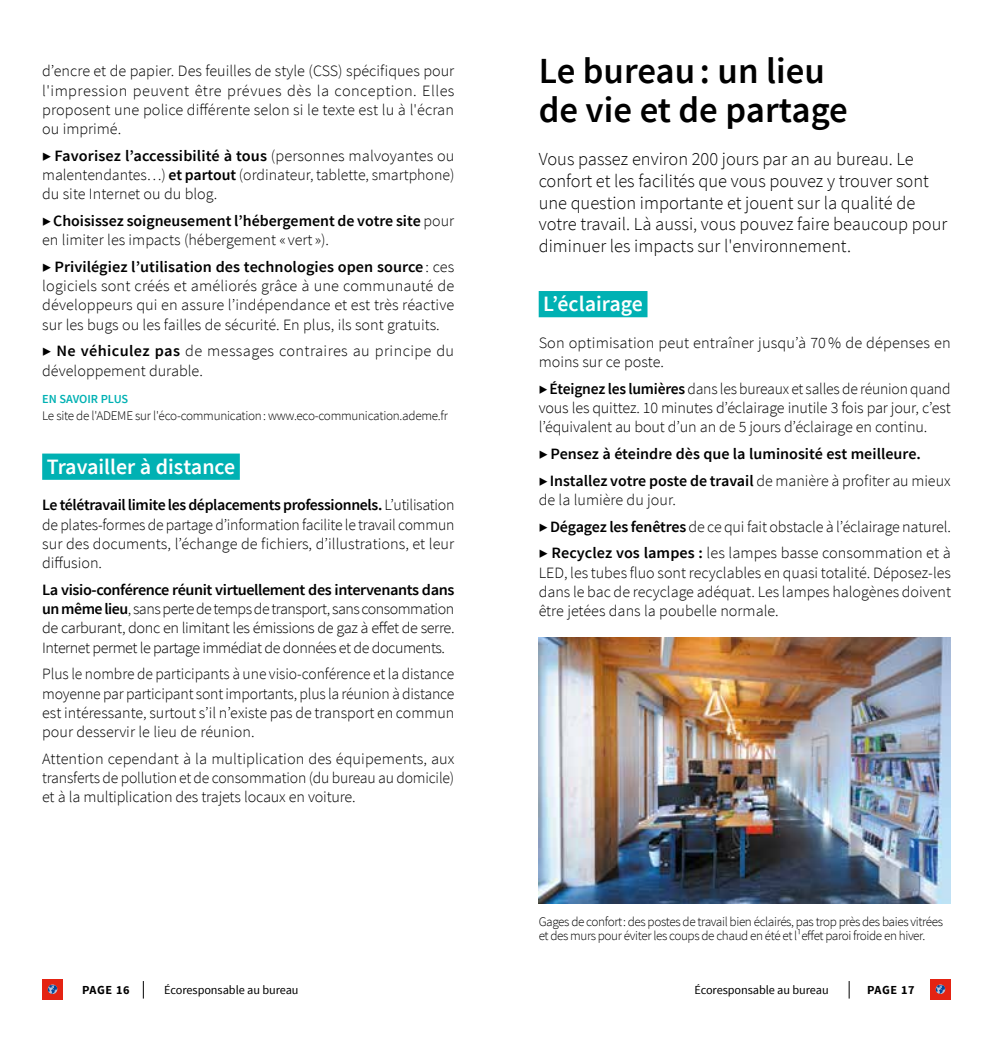
<style>
.page{position:relative;width:993px;height:1042px;background:#fff}
.page>*{position:absolute;margin:0;border:0;box-sizing:border-box;transform-origin:0 0}
.t1{font:600 36.75px/38.5px "Source Sans Pro";color:#000}
.t2{font:600 21.88px "Source Sans Pro";color:#fff}
.t3{font:300 18.38px/21.9px "Source Sans Pro";color:#000}
.t4{font:300 15.75px/19.2px "Source Sans Pro";color:#000;text-align:justify}
.t5{font:600 15.75px/19.2px "Source Sans Pro";color:#000}
.t6{font:300 13.12px/14.9px "Source Sans Pro";letter-spacing:-.03em;color:#000}
.t7{font:12.25px "Source Sans Pro";letter-spacing:-.005em;color:#000}
.t8{font:700 12.25px "Source Sans Pro";letter-spacing:.045em;color:#000}
.t9{font:600 12.25px "Source Sans Pro";color:#00b1b3}
.s1{font-weight:600}
.s2{font-weight:300}
</style>
<div class="page">
<svg style="left:143px;top:981px;width:1px;height:17px"></svg>
<div style="left:42px;top:979px;width:21px;height:21px;background:#e42313"></div>
<svg style="left:48px;top:984px;width:9px;height:10px"></svg>
<svg style="left:848px;top:981px;width:1px;height:17px"></svg>
<div style="left:929px;top:979px;width:21px;height:21px;background:#e42313"></div>
<svg style="left:935px;top:984px;width:9px;height:10px"></svg>
<div style="left:42px;top:453px;width:198px;height:27px;background:#00b1b3"></div>
<div style="left:538px;top:291px;width:109px;height:26px;background:#00b1b3"></div>
<img style="left:538px;top:637px;width:412px;height:266px">
<p class="t4" style="left:42px;top:62px;width:413px">d’encre et de papier. Des feuilles de style (CSS) spécifiques pour l'impression peuvent être prévues dès la conception. Elles proposent une police différente selon si le texte est lu à l'écran ou imprimé.</p>
<p class="t4" style="left:42px;top:146px;width:413px">▶ <span class="s1">Favorisez l’accessibilité à tous</span> (personnes malvoyantes ou malentendantes…) <span class="s1">et partout</span> (ordinateur, tablette, smartphone) du site Internet ou du blog.</p>
<p class="t5" style="left:42px;top:212px;width:413px"><span class="s2">▶</span> Choisissez soigneusement l’hébergement de votre site <span class="s2">pour en limiter les impacts (hébergement « vert »).</span></p>
<p class="t4" style="left:42px;top:257px;width:413px">▶ <span class="s1">Privilégiez l’utilisation des technologies open source</span> : ces logiciels sont créés et améliorés grâce à une communauté de développeurs qui en assure l’indépendance et est très réactive sur les bugs ou les failles de sécurité. En plus, ils sont gratuits.</p>
<p class="t4" style="left:42px;top:342px;width:413px">▶ <span class="s1">Ne véhiculez pas</span> de messages contraires au principe du développement durable.</p>
<p class="t9" style="left:42px;top:391px;width:88px">EN SAVOIR PLUS</p>
<p class="t6" style="left:42px;top:408px;width:407px">Le site de l'ADEME sur l'éco-communication: www.eco-communication.ademe.fr</p>
<h2 class="t2" style="left:47px;top:453px;width:190px">Travailler à distance</h2>
<p class="t4" style="left:42px;top:495px;width:413px"><span class="s1">Le télétravail limite les déplacements professionnels.</span> L’utilisation de plates-formes de partage d’information facilite le travail commun sur des documents, l’échange de fichiers, d’illustrations, et leur diffusion.</p>
<p class="t4" style="left:42px;top:580px;width:413px"><span class="s1">La visio-conférence réunit virtuellement des intervenants dans un même lieu</span>, sans perte de temps de transport, sans consommation de carburant, donc en limitant les émissions de gaz à effet de serre.<br>Internet permet le partage immédiat de données et de documents.</p>
<p class="t4" style="left:42px;top:664px;width:413px">Plus le nombre de participants à une visio-conférence et la distance moyenne par participant sont importants, plus la réunion à distance est intéressante, surtout s’il n’existe pas de transport en commun pour desservir le lieu de réunion.</p>
<p class="t4" style="left:42px;top:749px;width:414px">Attention cependant à la multiplication des équipements, aux transferts de pollution et de consommation (du bureau au domicile) et à la multiplication des trajets locaux en voiture.</p>
<h1 class="t1" style="left:538px;top:53px;width:310px">Le bureau: un lieu de vie et de partage</h1>
<p class="t3" style="left:538px;top:148px;width:410px">Vous passez environ 200 jours par an au bureau. Le confort et les facilités que vous pouvez y trouver sont une question importante et jouent sur la qualité de votre travail. Là aussi, vous pouvez faire beaucoup pour diminuer les impacts sur l'environnement.</p>
<h2 class="t2" style="left:543px;top:290px;width:101px">L’éclairage</h2>
<p class="t4" style="left:538px;top:333px;width:413px">Son optimisation peut entraîner jusqu’à 70% de dépenses en moins sur ce poste.</p>
<p class="t4" style="left:538px;top:379px;width:413px">▶ <span class="s1">Éteignez les lumières</span> dans les bureaux et salles de réunion quand vous les quittez. 10 minutes d’éclairage inutile 3 fois par jour, c’est l’équivalent au bout d’un an de 5 jours d’éclairage en continu.</p>
<p class="t5" style="left:538px;top:441px;width:413px;line-height:26.8px"><span class="s2">▶</span> Pensez à éteindre dès que la luminosité est meilleure.<br><span class="s2">▶</span> Installez votre poste de travail <span class="s2">de manière à profiter au mieux</span></p>
<p class="t4" style="left:538px;top:486px;width:413px;line-height:26.8px;text-align:left">de la lumière du jour.<br>▶ <span class="s1">Dégagez les fenêtres</span> de ce qui fait obstacle à l’éclairage naturel. ▶ <span class="s1">Recyclez vos lampes :</span> les lampes basse consommation et à</p>
<p class="t4" style="left:538px;top:563px;width:413px">LED, les tubes fluo sont recyclables en quasi totalité. Déposez-les dans le bac de recyclage adéquat. Les lampes halogènes doivent être jetées dans la poubelle normale.</p>
<p class="t6" style="left:538px;top:914px;width:405px">Gages de confort: des postes de travail bien éclairés, pas trop près des baies vitrées et des murs pour éviter les coups de chaud en été et l¹effet paroi froide en hiver.</p>
<p class="t8" style="left:82px;top:981px;width:49px">PAGE 16</p>
<p class="t7" style="left:164px;top:982px;width:136px">Écoresponsable au bureau</p>
<p class="t7" style="left:694px;top:982px;width:136px">Écoresponsable au bureau</p>
<p class="t8" style="left:866px;top:981px;width:49px">PAGE 17</p>
</div>
